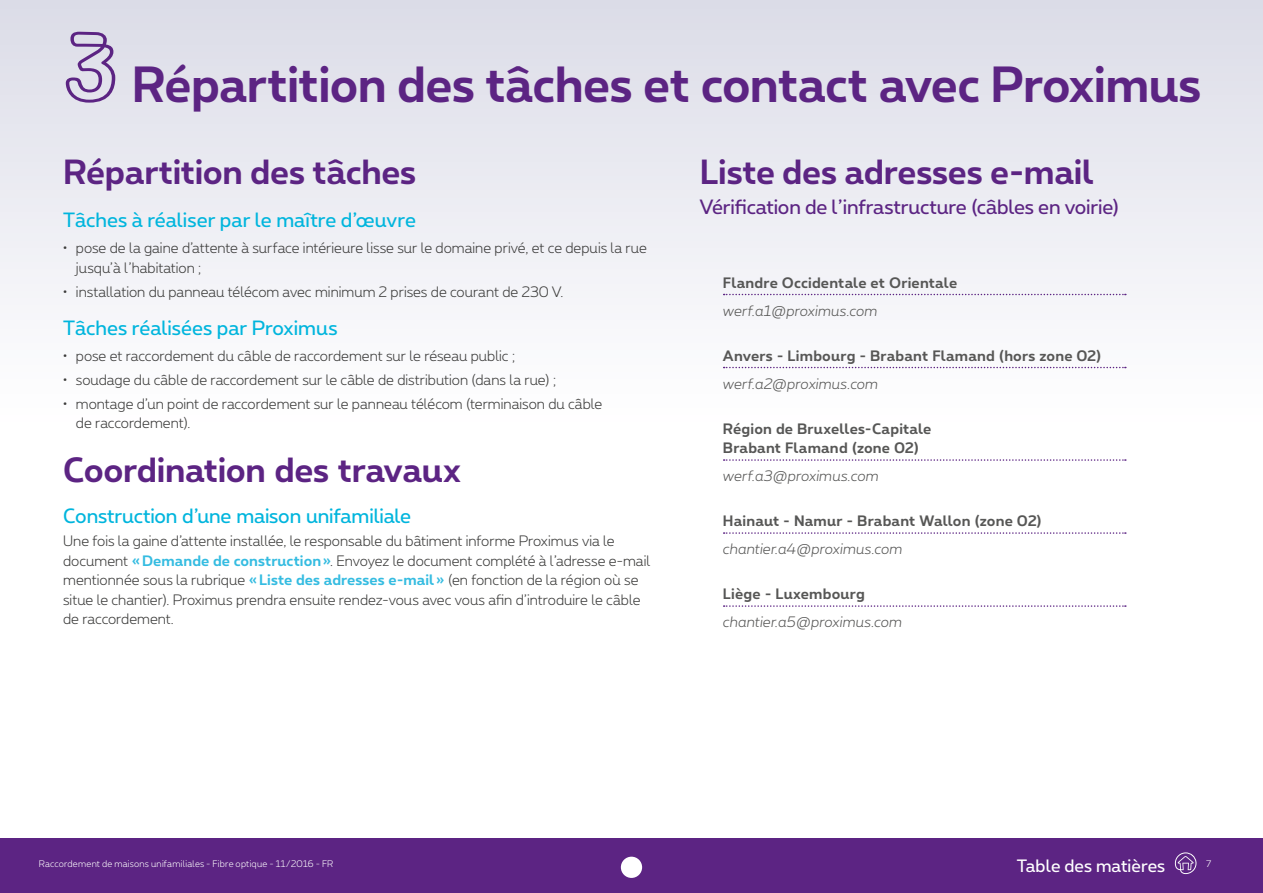
<style>
.page{position:relative;width:1263px;height:893px;background:#fff}
.page>*{position:absolute;margin:0;border:0;box-sizing:border-box;transform-origin:0 0}
.t1{font:97.65px "Proximus Display";color:#5c2483}
.t2{font:700 48px "Proximus";letter-spacing:-.015em;color:#5c2483}
.t3{font:700 33px "Proximus";letter-spacing:-.01em;color:#5c2483}
.t4{font:19.5px "Proximus";letter-spacing:-.005em;color:#00b5dd}
.t5{font:19.5px "Proximus";letter-spacing:-.01em;color:#5c2483}
.t6{font:16.95px "Proximus";color:#fff}
.t7{font:300 14.25px/19.5px "Proximus";color:#3c3c3b}
.t8{font:700 14.25px/19.5px "Proximus";letter-spacing:.015em;color:#575756}
.t9{font:italic 300 14.25px "Proximus";letter-spacing:.015em;color:#575756}
.t10{font:300 9px "Proximus";letter-spacing:.03em;color:#fff}
.s1{font-weight:700;color:#35bce1}
</style>
<div class="page">
<div style="left:0;top:0;width:1263px;height:893px;background:linear-gradient(to bottom,#e5e6ee,#fff)"></div>
<div style="left:0;top:839px;width:1263px;height:54px;background:#5c2483"></div>
<svg style="left:1174px;top:852px;width:23px;height:22px"></svg>
<div style="left:621px;top:857px;width:21px;height:21px;background:#fff;border-radius:50%"></div>
<svg style="left:724px;top:294px;width:402px;height:1px"></svg>
<svg style="left:724px;top:367px;width:402px;height:1px"></svg>
<svg style="left:724px;top:459px;width:402px;height:2px"></svg>
<svg style="left:724px;top:532px;width:402px;height:2px"></svg>
<svg style="left:724px;top:605px;width:402px;height:2px"></svg>
<h1 class="t1" style="left:63px;top:9px;width:58px">3</h1>
<h2 class="t2" style="left:132px;top:48px;width:1071px">Répartition des tâches et contact avec Proximus</h2>
<h3 class="t3" style="left:63px;top:148px;width:355px">Répartition des tâches</h3>
<h3 class="t4" style="left:63px;top:206px;width:354px">Tâches à réaliser par le maître d’œuvre</h3>
<p class="t7" style="left:76px;top:238px;width:572px;text-indent:-13px">• pose de la gaine d’attente à surface intérieure lisse sur le domaine privé, et ce depuis la rue jusqu’à l’habitation ;</p>
<p class="t7" style="left:63px;top:281px;width:502px">• installation du panneau télécom avec minimum 2 prises de courant de 230 V.</p>
<h3 class="t4" style="left:63px;top:314px;width:276px">Tâches réalisées par Proximus</h3>
<p class="t7" style="left:63px;top:345px;width:453px">• pose et raccordement du câble de raccordement sur le réseau public ;</p>
<p class="t7" style="left:63px;top:369px;width:494px">• soudage du câble de raccordement sur le câble de distribution (dans la rue) ;</p>
<p class="t7" style="left:76px;top:393px;width:528px;text-indent:-13px">• montage d’un point de raccordement sur le panneau télécom (terminaison du câble de raccordement).</p>
<h3 class="t3" style="left:63px;top:445px;width:399px">Coordination des travaux</h3>
<h3 class="t4" style="left:63px;top:501px;width:350px">Construction d’une maison unifamiliale</h3>
<p class="t7" style="left:63px;top:530px;width:589px">Une fois la gaine d’attente installée, le responsable du bâtiment informe Proximus via le document <span class="s1">«Demande de construction»</span>. Envoyez le document complété à l’adresse e-mail mentionnée sous la rubrique <span class="s1">«Liste des adresses e-mail»</span> (en fonction de la région où se situe le chantier). Proximus prendra ensuite rendez-vous avec vous afin d’introduire le câble de raccordement.</p>
<h3 class="t3" style="left:700px;top:148px;width:395px">Liste des adresses e-mail</h3>
<h3 class="t5" style="left:700px;top:193px;width:421px">Vérification de l’infrastructure (câbles en voirie)</h3>
<p class="t8" style="left:723px;top:272px;width:236px">Flandre Occidentale et Orientale</p>
<p class="t9" style="left:723px;top:301px;width:156px">werf.a1@proximus.com</p>
<p class="t8" style="left:723px;top:345px;width:380px">Anvers - Limbourg - Brabant Flamand (hors zone 02)</p>
<p class="t9" style="left:723px;top:374px;width:157px">werf.a2@proximus.com</p>
<p class="t8" style="left:723px;top:418px;width:210px">Région de Bruxelles-Capitale<br>Brabant Flamand (zone 02)</p>
<p class="t9" style="left:723px;top:466px;width:157px">werf.a3@proximus.com</p>
<p class="t8" style="left:723px;top:510px;width:321px">Hainaut - Namur - Brabant Wallon (zone 02)</p>
<p class="t9" style="left:723px;top:539px;width:181px">chantier.a4@proximus.com</p>
<p class="t8" style="left:723px;top:583px;width:143px">Liège - Luxembourg</p>
<p class="t9" style="left:723px;top:612px;width:180px">chantier.a5@proximus.com</p>
<p class="t10" style="left:39px;top:857px;width:296px">Raccordement de maisons unifamiliales - Fibre optique - 11/2016 - FR</p>
<p class="t6" style="left:1017px;top:853px;width:150px">Table des matières</p>
<p class="t10" style="left:1206px;top:857px;width:6px">7</p>
</div>
